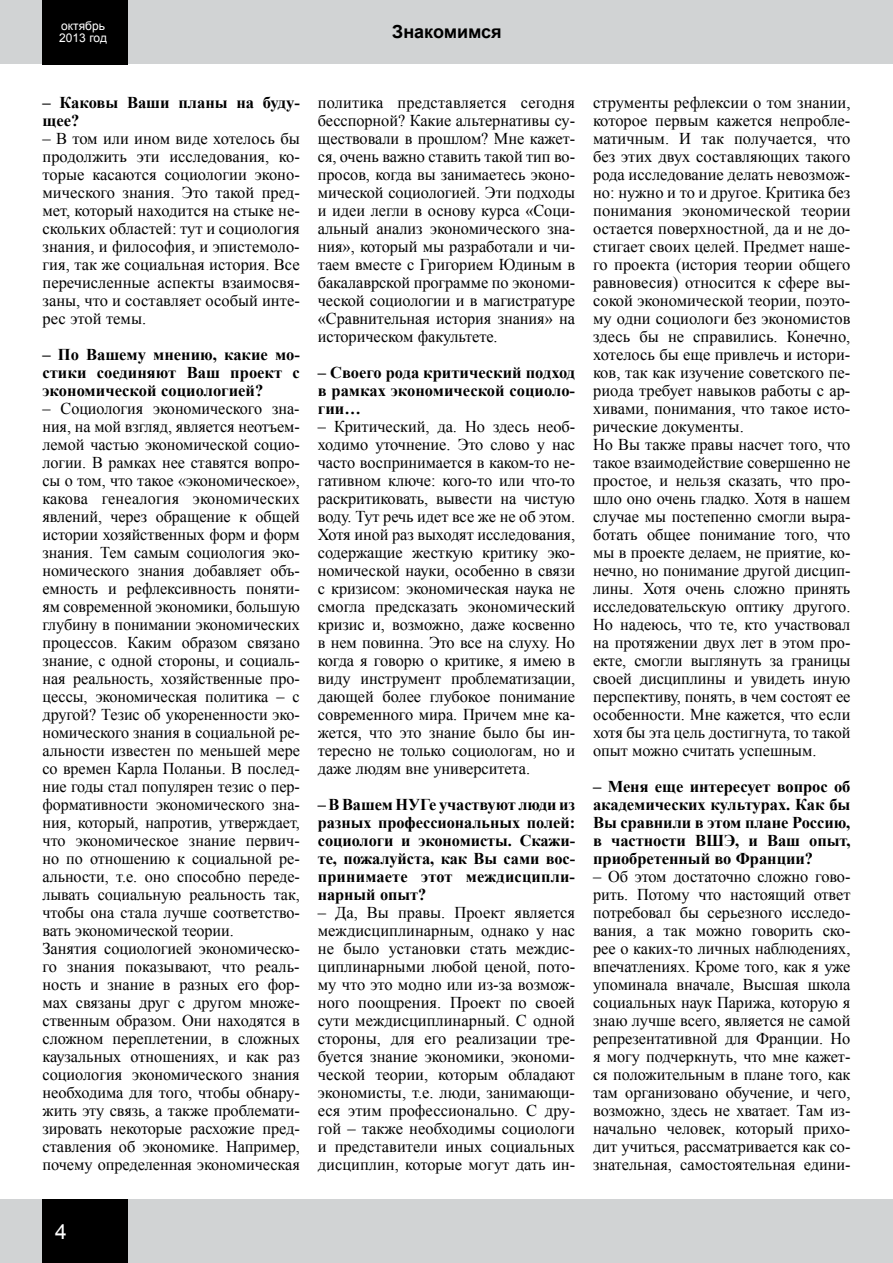
<style>
.page{position:relative;width:893px;height:1263px;background:#fff}
.page>*{position:absolute;margin:0;border:0;box-sizing:border-box;transform-origin:0 0}
.t1{font:21px "Arial";color:#fff}
.t2{font:700 18px "Arial";color:#000}
.t3{font:16.5px/18px "Times New Roman";letter-spacing:-.005em;color:#000;text-align:justify}
.t4{font:700 16.5px/18px "Times New Roman";color:#000;text-align:justify}
.t5{font:12px/12px "Arial";color:#fff}
</style>
<div class="page">
<div style="left:0;top:0;width:893px;height:64px;background:#d1d3d4"></div>
<div style="left:0;top:1199px;width:893px;height:64px;background:#d1d3d4"></div>
<div style="left:42px;top:0;width:85px;height:64px;background:#000"></div>
<div style="left:42px;top:1200px;width:85px;height:63px;background:#000"></div>
<p class="t5" style="left:59px;top:20px;width:49px">октябрь<br>2013 год</p>
<p class="t2" style="left:392px;top:20px;width:111px">Знакомимся</p>
<p class="t4" style="left:43px;top:93px;width:259px">– Каковы Ваши планы на буду&shy;щее?</p>
<p class="t3" style="left:43px;top:129px;width:259px">– В том или ином виде хотелось бы продолжить эти исследования, ко&shy;торые касаются социологии эконо&shy;мического знания. Это такой пред&shy;мет, который находится на стыке не&shy;скольких областей: тут и социология знания, и философия, и эпистемоло&shy;гия, так же социальная история. Все перечисленные аспекты взаимосвя&shy;заны, что и составляет особый инте&shy;рес этой темы.</p>
<p class="t4" style="left:43px;top:345px;width:259px">– По Вашему мнению, какие мо&shy;стики соединяют Ваш проект с экономической социологией?</p>
<p class="t3" style="left:43px;top:399px;width:259px;text-align:left">– Социология экономического зна&shy;ния, на мой взгляд, является неотъем&shy;лемой частью экономической социо&shy;логии. В рамках нее ставятся вопро&shy;сы о том, что такое «экономическое», какова генеалогия экономических явлений, через обращение к общей истории хозяйственных форм и форм знания. Тем самым социология эко&shy;номического знания добавляет объ&shy;емность и рефлексивность поняти&shy;ям современной экономики, большую глубину в понимании экономических процессов. Каким образом связано знание, с одной стороны, и социаль&shy;ная реальность, хозяйственные про&shy;цессы, экономическая политика – с другой? Тезис об укорененности эко&shy;номического знания в социальной ре&shy;альности известен по меньшей мере со времен Карла Поланьи. В послед&shy;ние годы стал популярен тезис о пер&shy;формативности экономического зна&shy;ния, который, напротив, утверждает, что экономическое знание первич&shy;но по отношению к социальной ре&shy;альности, т.е. оно способно переде&shy;лывать социальную реальность так, чтобы она стала лучше соответство&shy;вать экономической теории.<br>Занятия социологией экономическо&shy;го знания показывают, что реаль&shy;ность и знание в разных его фор&shy;мах связаны друг с другом множе&shy;ственным образом. Они находятся в сложном переплетении, в сложных каузальных отношениях, и как раз социология экономического знания необходима для того, чтобы обнару&shy;жить эту связь, а также проблемати&shy;зировать некоторые расхожие пред&shy;ставления об экономике. Например, почему определенная экономическая</p>
<p class="t3" style="left:318px;top:93px;width:259px">политика представляется сегодня бесспорной? Какие альтернативы су&shy;ществовали в прошлом? Мне кажет&shy;ся, очень важно ставить такой тип во&shy;просов, когда вы занимаетесь эконо&shy;мической социологией. Эти подходы и идеи легли в основу курса «Соци&shy;альный анализ экономического зна&shy;ния», который мы разработали и чи&shy;таем вместе с Григорием Юдиным в бакалаврской программе по экономи&shy;ческой социологии и в магистратуре «Сравнительная история знания» на историческом факультете.</p>
<p class="t4" style="left:318px;top:363px;width:259px">– Своего рода критический подход в рамках экономической социоло&shy;гии…</p>
<p class="t3" style="left:318px;top:417px;width:259px">– Критический, да. Но здесь необ&shy;ходимо уточнение. Это слово у нас часто воспринимается в каком-то не&shy;гативном ключе: кого-то или что-то раскритиковать, вывести на чистую воду. Тут речь идет все же не об этом.<br>Хотя иной раз выходят исследования, содержащие жесткую критику эко&shy;номической науки, особенно в связи с кризисом: экономическая наука не смогла предсказать экономический кризис и, возможно, даже косвенно в нем повинна. Это все на слуху. Но когда я говорю о критике, я имею в виду инструмент проблематизации, дающей более глубокое понимание современного мира. Причем мне ка&shy;жется, что это знание было бы ин&shy;тересно не только социологам, но и даже людям вне университета.</p>
<p class="t4" style="left:318px;top:795px;width:259px">– В Вашем НУГе участвуют люди из разных профессиональных полей: социологи и экономисты. Скажи&shy;те, пожалуйста, как Вы сами вос&shy;принимаете этот междисципли&shy;нарный опыт?</p>
<p class="t3" style="left:318px;top:903px;width:259px">– Да, Вы правы. Проект является междисциплинарным, однако у нас не было установки стать междис&shy;циплинарными любой ценой, пото&shy;му что это модно или из-за возмож&shy;ного поощрения. Проект по своей сути междисциплинарный. С одной стороны, для его реализации тре&shy;буется знание экономики, экономи&shy;ческой теории, которым обладают экономисты, т.е. люди, занимающи&shy;еся этим профессионально. С дру&shy;гой – также необходимы социологи и представители иных социальных дисциплин, которые могут дать ин-</p>
<p class="t3" style="left:593px;top:93px;width:259px;text-align:left">струменты рефлексии о том знании, которое первым кажется непробле&shy;матичным. И так получается, что без этих двух составляющих такого рода исследование делать невозмож&shy;но: нужно и то и другое. Критика без понимания экономической теории остается поверхностной, да и не до&shy;стигает своих целей. Предмет наше&shy;го проекта (история теории общего равновесия) относится к сфере вы&shy;сокой экономической теории, поэто&shy;му одни социологи без экономистов здесь бы не справились. Конечно, хотелось бы еще привлечь и истори&shy;ков, так как изучение советского пе&shy;риода требует навыков работы с ар&shy;хивами, понимания, что такое исто&shy;рические документы.<br>Но Вы также правы насчет того, что такое взаимодействие совершенно не простое, и нельзя сказать, что про&shy;шло оно очень гладко. Хотя в нашем случае мы постепенно смогли выра&shy;ботать общее понимание того, что мы в проекте делаем, не приятие, ко&shy;нечно, но понимание другой дисцип&shy;лины. Хотя очень сложно принять исследовательскую оптику другого.<br>Но надеюсь, что те, кто участвовал на протяжении двух лет в этом про&shy;екте, смогли выглянуть за границы своей дисциплины и увидеть иную перспективу, понять, в чем состоят ее особенности. Мне кажется, что если хотя бы эта цель достигнута, то такой опыт можно считать успешным.</p>
<p class="t4" style="left:593px;top:777px;width:259px">– Меня еще интересует вопрос об академических культурах. Как бы Вы сравнили в этом плане Россию, в частности ВШЭ, и Ваш опыт, приобретенный во Франции?</p>
<p class="t3" style="left:593px;top:867px;width:259px">– Об этом достаточно сложно гово&shy;рить. Потому что настоящий ответ потребовал бы серьезного исследо&shy;вания, а так можно говорить ско&shy;рее о каких-то личных наблюдениях, впечатлениях. Кроме того, как я уже упоминала вначале, Высшая школа социальных наук Парижа, которую я знаю лучше всего, является не самой репрезентативной для Франции. Но я могу подчеркнуть, что мне кажет&shy;ся положительным в плане того, как там организовано обучение, и чего, возможно, здесь не хватает. Там из&shy;начально человек, который прихо&shy;дит учиться, рассматривается как со&shy;знательная, самостоятельная едини-</p>
<p class="t1" style="left:55px;top:1218px;width:13px">4</p>
</div>
